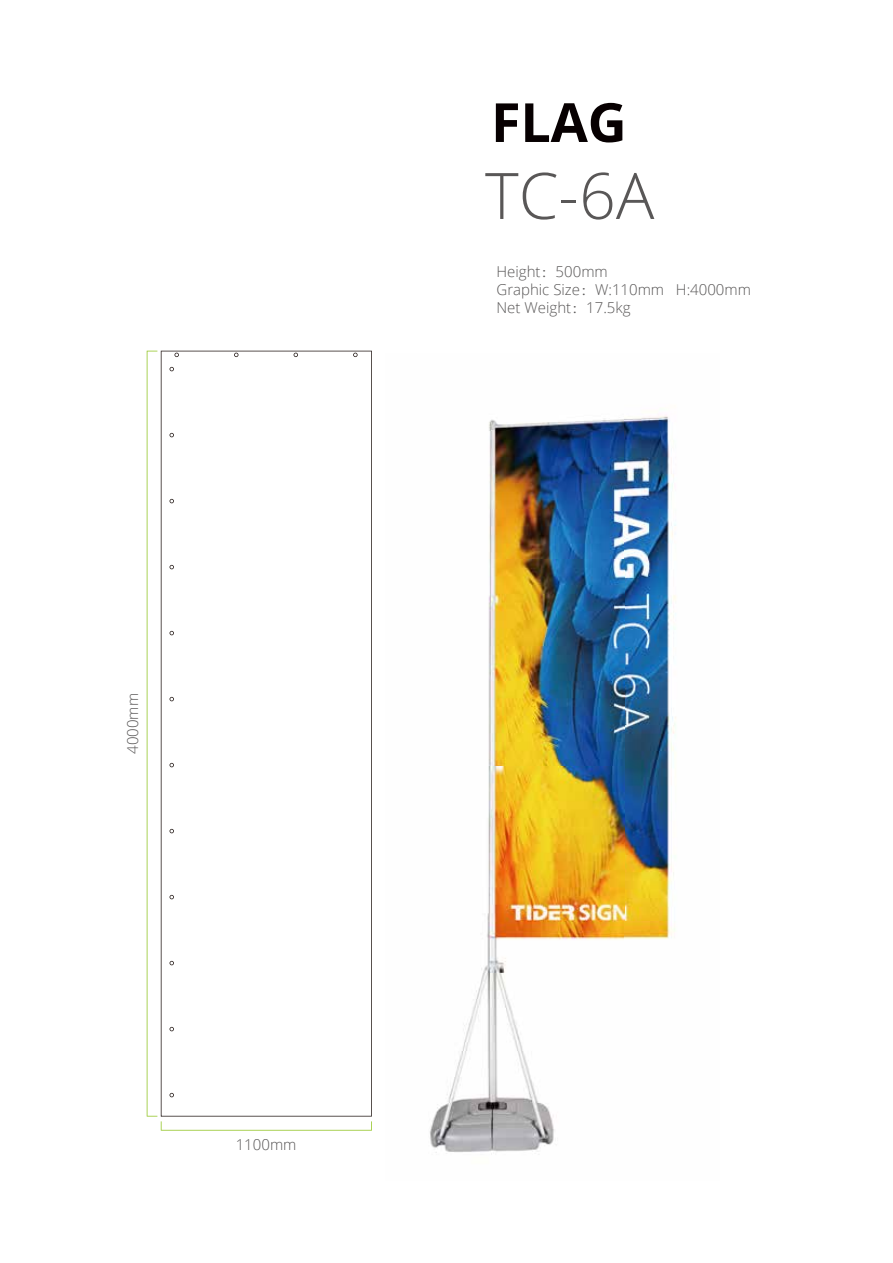
<style>
.page{position:relative;width:893px;height:1263px;background:#fff}
.page>*{position:absolute;margin:0;border:0;box-sizing:border-box;transform-origin:0 0}
.t1{font:300 64.2px "Open Sans";color:#595757}
.t2{font:700 54px "Open Sans";color:#070001}
.t3{font:300 15px/18px "Open Sans";color:#595757}
.s1{font-family:"Adobe Song Std"}
</style>
<div class="page">
<img style="left:430px;top:416px;width:246px;height:737px">
<svg style="left:147px;top:351px;width:225px;height:779px"></svg>
<p class="t3" style="left:123px;top:754px;width:62px;rotate:-90deg">4000mm</p>
<p class="t3" style="left:236px;top:1135px;width:62px">1100mm</p>
<h2 class="t2" style="left:491px;top:84px;width:137px">FLAG</h2>
<h1 class="t1" style="left:485px;top:152px;width:171px">TC-6A</h1>
<p class="t3" style="left:496px;top:262px;width:256px">Height<span class="s1">：</span>500mm<br>Graphic Size<span class="s1">：</span>W:110mm H:4000mm<br>Net Weight<span class="s1">：</span>17.5kg</p>
</div>
